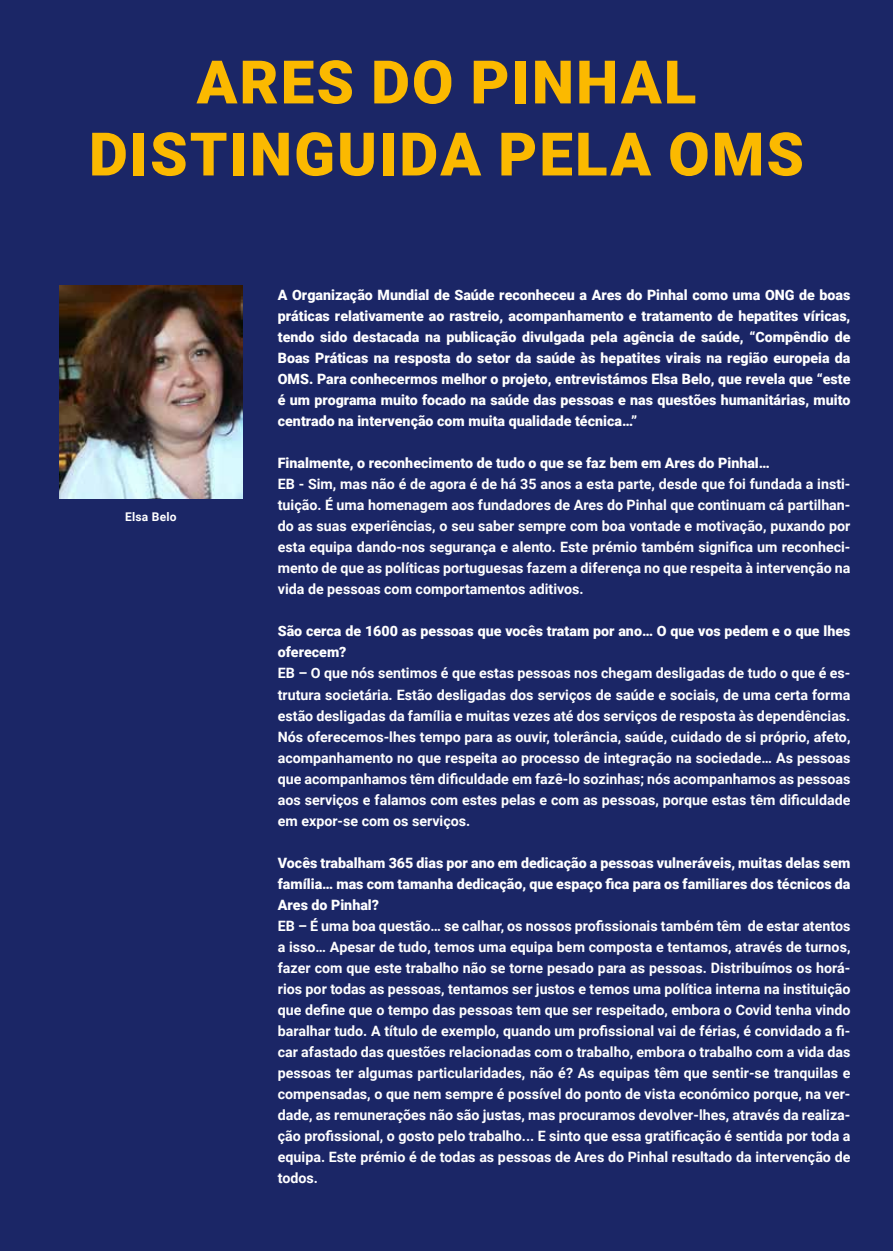
<style>
.page{position:relative;width:893px;height:1251px;background:#fff}
.page>*{position:absolute;margin:0;border:0;box-sizing:border-box;transform-origin:0 0}
.t1{font:900 60px/72px "Roboto";letter-spacing:.035em;color:#fbb900;text-align:center}
.t2{font:700 14.25px/21px "Roboto";color:#fff;text-align:justify}
.t3{font:900 14.25px/21px "Roboto";color:#fff;text-align:justify}
.t4{font:700 12px "Roboto";letter-spacing:.02em;color:#fff}
</style>
<div class="page">
<div style="left:0;top:0;width:893px;height:1250px;background:#1b2666"></div>
<img style="left:60px;top:285px;width:182px;height:213px">
<h1 class="t1" style="left:89px;top:44px;width:716px">ARES DO PINHAL<br>DISTINGUIDA PELA OMS</h1>
<p class="t4" style="left:125px;top:508px;width:53px">Elsa Belo</p>
<p class="t3" style="left:278px;top:284px;width:574px">A Organização Mundial de Saúde reconheceu a Ares do Pinhal como uma ONG de boas práticas relativamente ao rastreio, acompanhamento e tratamento de hepatites víricas, tendo sido destacada na publicação divulgada pela agência de saúde, “Compêndio de Boas Práticas na resposta do setor da saúde às hepatites virais na região europeia da OMS. Para conhecermos melhor o projeto, entrevistámos Elsa Belo, que revela que “este é um programa muito focado na saúde das pessoas e nas questões humanitárias, muito centrado na intervenção com muita qualidade técnica…”</p>
<p class="t3" style="left:278px;top:452px;width:494px">Finalmente, o reconhecimento de tudo o que se faz bem em Ares do Pinhal…</p>
<p class="t2" style="left:278px;top:473px;width:574px">EB - Sim, mas não é de agora é de há 35 anos a esta parte, desde que foi fundada a insti&shy;tuição. É uma homenagem aos fundadores de Ares do Pinhal que continuam cá partilhan&shy;do as suas experiências, o seu saber sempre com boa vontade e motivação, puxando por esta equipa dando-nos segurança e alento. Este prémio também significa um reconheci&shy;mento de que as políticas portuguesas fazem a diferença no que respeita à intervenção na vida de pessoas com comportamentos aditivos.</p>
<p class="t3" style="left:278px;top:620px;width:574px">São cerca de 1600 as pessoas que vocês tratam por ano… O que vos pedem e o que lhes oferecem?</p>
<p class="t2" style="left:278px;top:662px;width:574px">EB – O que nós sentimos é que estas pessoas nos chegam desligadas de tudo o que é es&shy;trutura societária. Estão desligadas dos serviços de saúde e sociais, de uma certa forma estão desligadas da família e muitas vezes até dos serviços de resposta às dependências.<br>Nós oferecemos-lhes tempo para as ouvir, tolerância, saúde, cuidado de si próprio, afeto, acompanhamento no que respeita ao processo de integração na sociedade… As pessoas que acompanhamos têm dificuldade em fazê-lo sozinhas; nós acompanhamos as pessoas aos serviços e falamos com estes pelas e com as pessoas, porque estas têm dificuldade em expor-se com os serviços.</p>
<p class="t3" style="left:278px;top:851px;width:574px">Vocês trabalham 365 dias por ano em dedicação a pessoas vulneráveis, muitas delas sem família… mas com tamanha dedicação, que espaço fica para os familiares dos técnicos da Ares do Pinhal?</p>
<p class="t2" style="left:278px;top:914px;width:574px">EB – É uma boa questão… se calhar, os nossos profissionais também têm de estar atentos a isso… Apesar de tudo, temos uma equipa bem composta e tentamos, através de turnos, fazer com que este trabalho não se torne pesado para as pessoas. Distribuímos os horá&shy;rios por todas as pessoas, tentamos ser justos e temos uma política interna na instituição que define que o tempo das pessoas tem que ser respeitado, embora o Covid tenha vindo baralhar tudo. A título de exemplo, quando um profissional vai de férias, é convidado a fi&shy;car afastado das questões relacionadas com o trabalho, embora o trabalho com a vida das pessoas ter algumas particularidades, não é? As equipas têm que sentir-se tranquilas e compensadas, o que nem sempre é possível do ponto de vista económico porque, na ver&shy;dade, as remunerações não são justas, mas procuramos devolver-lhes, através da realiza&shy;ção profissional, o gosto pelo trabalho... E sinto que essa gratificação é sentida por toda a equipa. Este prémio é de todas as pessoas de Ares do Pinhal resultado da intervenção de todos.</p>
</div>
